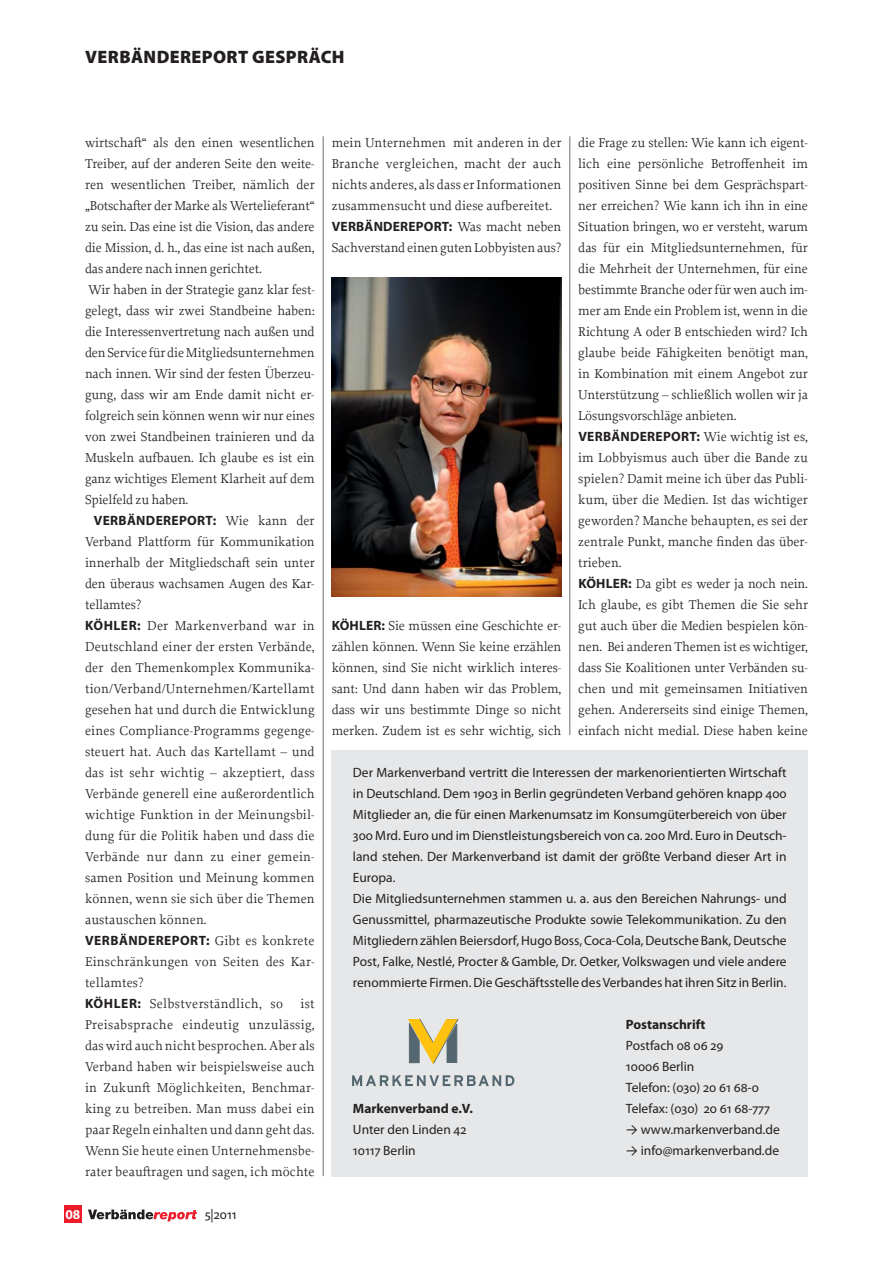
<style>
.page{position:relative;width:893px;height:1263px;background:#fff}
.page>*{position:absolute;margin:0;border:0;box-sizing:border-box;transform-origin:0 0}
.t1{font:900 18px "Myriad Pro";letter-spacing:.02em;color:#231f20}
.t2{font:13.5px/21px "Proforma";letter-spacing:-.005em;color:#231f20}
.t3{font:13.5px/21px "Myriad Pro";color:#231f20}
.t4{font:700 13.5px "Myriad Pro";letter-spacing:.015em;color:#231f20}
.t5{font:13.5px/21px "Proforma";letter-spacing:.015em;color:#231f20}
.t6{font:700 13.5px "Myriad Pro";letter-spacing:.035em;color:#231f20}
.t7{font:700 13.5px "Myriad Pro";color:#fff}
.s1{font-family:"Proforma";font-weight:400}
.s2{font-family:"Myriad Pro";font-weight:700}
.s3{font-family:"Calibri"}
</style>
<div class="page">
<div style="left:64px;top:1205px;width:18px;height:17px;background:#ed1c2b"></div>
<svg style="left:88px;top:1209px;width:109px;height:12px"></svg>
<hr style="left:323px;top:136px;width:1px;height:1040px;background:#6d6e70">
<hr style="left:570px;top:136px;width:1px;height:599px;background:#6d6e70">
<img style="left:332px;top:277px;width:229px;height:319px">
<div style="left:332px;top:750px;width:476px;height:426px;background:#e6e7e8"></div>
<svg style="left:352px;top:1075px;width:162px;height:11px"></svg>
<svg style="left:408px;top:1019px;width:50px;height:44px"></svg>
<h1 class="t1" style="left:85px;top:50px;width:261px">VERBÄNDEREPORT GESPRÄCH</h1>
<p class="t2" style="left:85px;top:133px;width:231px">wirtschaft“ als den einen wesentlichen Treiber, auf der anderen Seite den weite&shy;ren wesentlichen Treiber, nämlich der „Botschafter der Marke als Wertelieferant“ zu sein. Das eine ist die Vision, das andere die Mission, d. h., das eine ist nach außen, das andere nach innen gerichtet.<br>Wir haben in der Strategie ganz klar fest&shy;gelegt, dass wir zwei Standbeine haben: die Interessenvertretung nach außen und den Service für die Mitgliedsunternehmen nach innen. Wir sind der festen Überzeu&shy;gung, dass wir am Ende damit nicht er&shy;folgreich sein können wenn wir nur eines von zwei Standbeinen trainieren und da Muskeln aufbauen. Ich glaube es ist ein ganz wichtiges Element Klarheit auf dem Spielfeld zu haben.</p>
<p class="t4" style="left:94px;top:515px;width:222px">VERBÄNDEREPORT: <span class="s1">Wie kann der</span></p>
<p class="t2" style="left:85px;top:532px;width:231px">Verband Plattform für Kommunikation innerhalb der Mitgliedschaft sein unter den überaus wachsamen Augen des Kar&shy;tellamtes?<br><span class="s2">KÖHLER:</span> Der Markenverband war in Deutschland einer der ersten Verbände, der den Themenkomplex Kommunika&shy;tion/Verband/Unternehmen/Kartellamt gesehen hat und durch die Entwicklung eines Compliance-Programms gegenge&shy;steuert hat. Auch das Kartellamt – und das ist sehr wichtig – akzeptiert, dass Verbände generell eine außerordentlich wichtige Funktion in der Meinungsbil&shy;dung für die Politik haben und dass die Verbände nur dann zu einer gemein&shy;samen Position und Meinung kommen können, wenn sie sich über die Themen austauschen können.</p>
<p class="t6" style="left:85px;top:935px;width:231px">VERBÄNDEREPORT: <span class="s1">Gibt es konkrete</span></p>
<p class="t5" style="left:85px;top:952px;width:231px">Einschränkungen von Seiten des Kar&shy;tellamtes?<br><span class="s2">KÖHLER:</span> Selbstverständlich, so</p>
<p class="t2" style="left:85px;top:994px;width:231px;text-align:justify;text-indent:215px">ist Preisabsprache eindeutig unzulässig, das wird auch nicht besprochen. Aber als Verband haben wir beispielsweise auch in Zukunft Möglichkeiten, Benchmar&shy;king zu betreiben. Man muss dabei ein paar Regeln einhalten und dann geht das.<br>Wenn Sie heute einen Unternehmensbe&shy;rater beauftragen und sagen, ich möchte</p>
<p class="t7" style="left:65px;top:1209px;width:16px">08</p>
<p class="t3" style="left:205px;top:1205px;width:34px">5|2011</p>
<p class="t2" style="left:332px;top:133px;width:231px;text-align:justify">mein Unternehmen mit anderen in der Branche vergleichen, macht der auch nichts anderes, als dass er Informationen zusammensucht und diese aufbereitet.</p>
<p class="t4" style="left:332px;top:221px;width:231px">VERBÄNDEREPORT: <span class="s1">Was macht neben</span></p>
<p class="t2" style="left:332px;top:238px;width:231px">Sachverstand einen guten Lobbyisten aus?</p>
<p class="t2" style="left:332px;top:616px;width:231px;text-align:justify"><span class="s2">KÖHLER:</span> Sie müssen eine Geschichte er&shy;zählen können. Wenn Sie keine erzählen können, sind Sie nicht wirklich interes&shy;sant: Und dann haben wir das Problem, dass wir uns bestimmte Dinge so nicht merken. Zudem ist es sehr wichtig, sich</p>
<p class="t2" style="left:578px;top:133px;width:231px">die Frage zu stellen: Wie kann ich eigent&shy;lich eine persönliche Betroffenheit im positiven Sinne bei dem Gesprächspart&shy;ner erreichen? Wie kann ich ihn in eine Situation bringen, wo er versteht, warum das für ein Mitgliedsunternehmen, für die Mehrheit der Unternehmen, für eine bestimmte Branche oder für wen auch im&shy;mer am Ende ein Problem ist, wenn in die Richtung A oder B entschieden wird? Ich glaube beide Fähigkeiten benötigt man, in Kombination mit einem Angebot zur Unterstützung – schließlich wollen wir ja Lösungsvorschläge anbieten.<br><span class="s2">VERBÄNDEREPORT:</span> Wie wichtig ist es, im Lobbyismus auch über die Bande zu spielen? Damit meine ich über das Publi&shy;kum, über die Medien. Ist das wichtiger geworden? Manche behaupten, es sei der zentrale Punkt, manche finden das über&shy;trieben.<br><span class="s2">KÖHLER:</span> Da gibt es weder ja noch nein.<br>Ich glaube, es gibt Themen die Sie sehr gut auch über die Medien bespielen kön&shy;nen. Bei anderen Themen ist es wichtiger, dass Sie Koalitionen unter Verbänden su&shy;chen und mit gemeinsamen Initiativen gehen. Andererseits sind einige Themen, einfach nicht medial. Diese haben keine</p>
<p class="t3" style="left:353px;top:763px;width:435px">Der Markenverband vertritt die Interessen der markenorientierten Wirtschaft in Deutschland. Dem 1903 in Berlin gegründeten Verband gehören knapp 400<br>Mitglieder an, die für einen Markenumsatz im Konsumgüterbereich von über 300 Mrd. Euro und im Dienstleistungsbereich von ca. 200 Mrd. Euro in Deutsch&shy;land stehen. Der Markenverband ist damit der größte Verband dieser Art in Europa.<br>Die Mitgliedsunternehmen stammen u. a. aus den Bereichen Nahrungs- und Genussmittel, pharmazeutische Produkte sowie Telekommunikation. Zu den Mitgliedern zählen Beiersdorf, Hugo Boss, Coca-Cola, Deutsche Bank, Deutsche Post, Falke, Nestlé, Procter &amp; Gamble, Dr. Oetker, Volkswagen und viele andere renommierte Firmen. Die Geschäftsstelle des Verbandes hat ihren Sitz in Berlin.</p>
<p class="t4" style="left:353px;top:1103px;width:122px">Markenverband e.V.</p>
<p class="t3" style="left:353px;top:1120px;width:115px">Unter den Linden 42<br>10117 Berlin</p>
<p class="t4" style="left:626px;top:1019px;width:81px">Postanschrift</p>
<p class="t3" style="left:626px;top:1036px;width:145px">Postfach 08 06 29<br>10006 Berlin<br>Telefon: (030) 20 61 68-0<br>Telefax: (030) 20 61 68-777</p>
<p class="t3" style="left:626px;top:1120px;width:155px"><span class="s3">→</span> www.markenverband.de</p>
<p class="t3" style="left:626px;top:1141px;width:155px"><span class="s3">→</span> info@markenverband.de</p>
</div>
